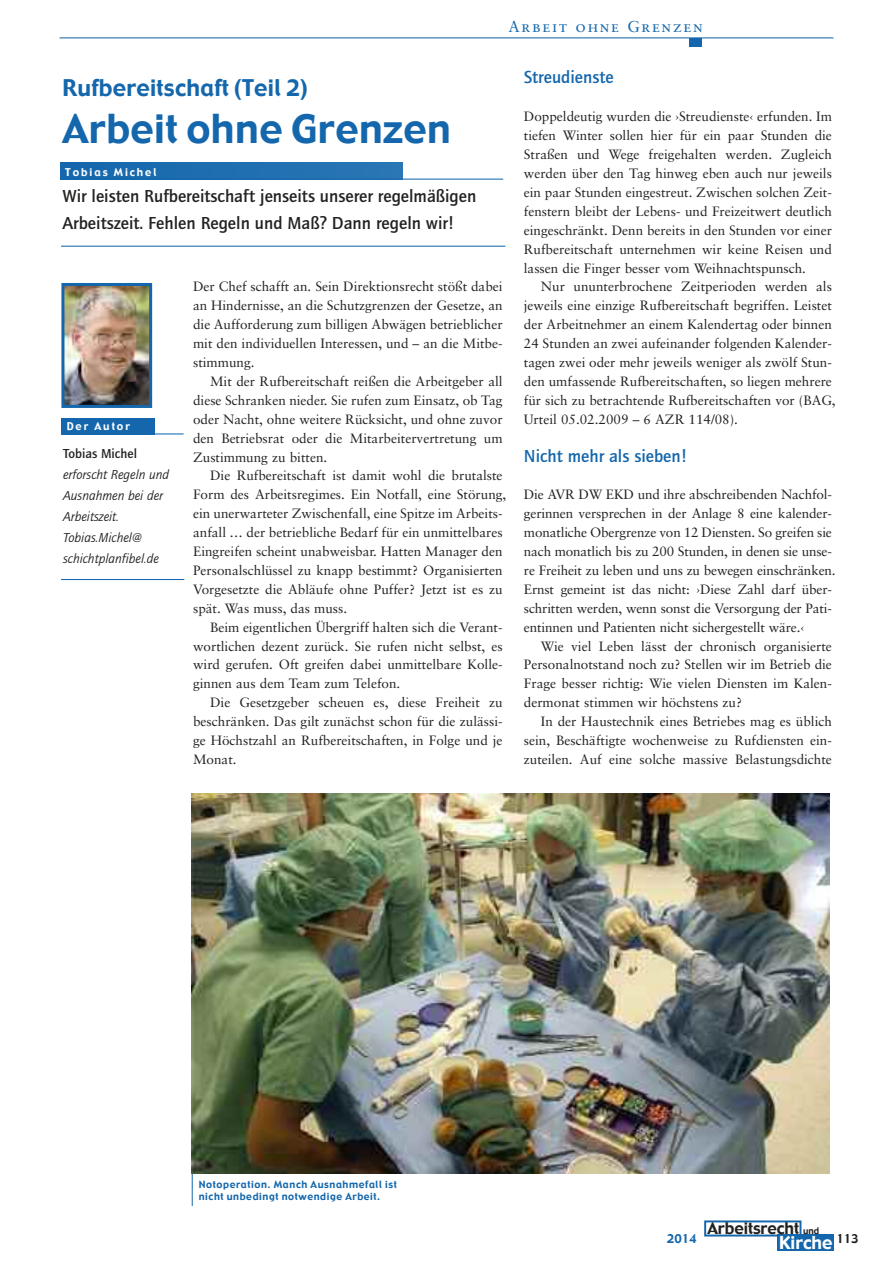
<style>
.page{position:relative;width:893px;height:1263px;background:#fff}
.page>*{position:absolute;margin:0;border:0;box-sizing:border-box;transform-origin:0 0}
.t1{font:39px "Gadget";letter-spacing:.01em;color:#1467ac}
.t2{font:22.5px "Gadget";letter-spacing:.01em;color:#1467ac}
.t3{font:500 18px/27px "Quay Sans";color:#222221}
.t4{font:500 18px "Quay Sans";color:#1467ac}
.t5{font:17.4px "Gadget";color:#fff}
.t6{font:15.75px "Sabon Roman SC";letter-spacing:.11em;color:#1467ac}
.t7{font:15.75px "Gadget";color:#222221}
.t8{font:13.5px/18.9px "Sabon";color:#222221;text-align:justify}
.t9{font:italic 13.5px/21px "Quay Sans";color:#222221}
.t10{font:500 13.5px "Quay Sans";color:#222221}
.t11{font:12px "Gadget";color:#1467ac}
.t12{font:12px "Gadget";color:#222221}
.t13{font:10.5px "Gadget";letter-spacing:.185em;color:#fff}
.t14{font:9.75px/11.7px "Gadget";letter-spacing:.06em;color:#1467ac}
.s1{font-size:8.85px}
</style>
<div class="page">
<div style="left:704px;top:1220px;width:97px;height:16px;border:2px solid #1467ac"></div>
<div style="left:777px;top:1234px;width:56px;height:17px;background:#1467ac"></div>
<hr style="left:60px;top:37px;width:773px;height:1px;background:#1467ac">
<div style="left:690px;top:38px;width:12px;height:9px;background:#1467ac"></div>
<hr style="left:61px;top:246px;width:444px;height:1px;background:#1467ac">
<div style="left:61px;top:163px;width:342px;height:16px;background:#1f6eb0"></div>
<hr style="left:61px;top:179px;width:442px;height:1px;background:#1467ac">
<hr style="left:61px;top:433px;width:123px;height:1px;background:#1467ac">
<div style="left:61px;top:418px;width:93px;height:16px;background:#1467ac"></div>
<img style="left:65px;top:287px;width:83px;height:117px">
<div style="left:61px;top:283px;width:91px;height:125px;border:3px solid #1467ac"></div>
<hr style="left:61px;top:579px;width:123px;height:1px;background:#1467ac">
<hr style="left:192px;top:1145px;width:1px;height:61px;background:#1467ac">
<img style="left:192px;top:793px;width:637px;height:381px">
<hr style="left:0;top:644px;width:1px;height:563px;background:#ecf3f8">
<p class="t6" style="left:508px;top:20px;width:196px">Arbeit ohne Grenzen</p>
<h2 class="t2" style="left:62px;top:74px;width:247px">Rufbereitschaft (Teil 2)</h2>
<h1 class="t1" style="left:62px;top:104px;width:390px">Arbeit ohne Grenzen</h1>
<p class="t13" style="left:65px;top:165px;width:93px">Tobias Michel</p>
<h3 class="t3" style="left:62px;top:182px;width:415px">Wir leisten Rufbereitschaft jenseits unserer regelmäßigen<br>Arbeitszeit. Fehlen Regeln und Maß? Dann regeln wir!</h3>
<p class="t13" style="left:67px;top:420px;width:65px">Der Autor</p>
<p class="t10" style="left:63px;top:446px;width:75px">Tobias Michel</p>
<p class="t9" style="left:63px;top:464px;width:108px">erforscht Regeln und<br>Ausnahmen bei der<br>Arbeitszeit.<br>Tobias.Michel@ schichtplanfibel.de</p>
<p class="t8" style="left:193px;top:278px;width:311px">Der Chef schafft an. Sein Direktionsrecht stößt dabei an Hindernisse, an die Schutzgrenzen der Gesetze, an die Aufforderung zum billigen Abwägen betrieblicher mit den individuellen Interessen, und – an die Mitbe&shy;stimmung.</p>
<p class="t8" style="left:193px;top:373px;width:311px;text-indent:17px">Mit der Rufbereitschaft reißen die Arbeitgeber all diese Schranken nieder. Sie rufen zum Einsatz, ob Tag oder Nacht, ohne weitere Rücksicht, und ohne zuvor den Betriebsrat oder die Mitarbeitervertretung um Zustimmung zu bitten.</p>
<p class="t8" style="left:193px;top:467px;width:315px;text-align:left;text-indent:17px">Die Rufbereitschaft ist damit wohl die brutalste Form des Arbeitsregimes. Ein Notfall, eine Störung, ein unerwarteter Zwischenfall, eine Spitze im Arbeits&shy;anfall … der betriebliche Bedarf für ein unmittelbares Eingreifen scheint unabweisbar. Hatten Manager den Personalschlüssel zu knapp bestimmt? Organisierten Vorgesetzte die Abläufe ohne Puffer? Jetzt ist es zu spät. Was muss, das muss.</p>
<p class="t8" style="left:193px;top:619px;width:311px;text-indent:17px">Beim eigentlichen Übergriff halten sich die Verant&shy;wortlichen dezent zurück. Sie rufen nicht selbst, es wird gerufen. Oft greifen dabei unmittelbare Kolle&shy;ginnen aus dem Team zum Telefon.</p>
<p class="t8" style="left:193px;top:694px;width:311px;text-indent:17px">Die Gesetzgeber scheuen es, diese Freiheit zu beschränken. Das gilt zunächst schon für die zulässi&shy;ge Höchstzahl an Rufbereitschaften, in Folge und je Monat.</p>
<h3 class="t4" style="left:524px;top:67px;width:91px">Streudienste</h3>
<p class="t8" style="left:524px;top:108px;width:310px">Doppeldeutig wurden die ›Streudienste‹ erfunden. Im tiefen Winter sollen hier für ein paar Stunden die Straßen und Wege freigehalten werden. Zugleich werden über den Tag hinweg eben auch nur jeweils ein paar Stunden eingestreut. Zwischen solchen Zeit&shy;fenstern bleibt der Lebens- und Freizeitwert deutlich eingeschränkt. Denn bereits in den Stunden vor einer Rufbereitschaft unternehmen wir keine Reisen und lassen die Finger besser vom Weihnachtspunsch.</p>
<p class="t8" style="left:524px;top:278px;width:313px;text-align:left;text-indent:17px">Nur ununterbrochene Zeitperioden werden als jeweils eine einzige Rufbereitschaft begriffen. Leistet der Arbeitnehmer an einem Kalendertag oder binnen 24 Stunden an zwei aufeinander folgenden Kalender&shy;tagen zwei oder mehr jeweils weniger als zwölf Stun&shy;den umfassende Rufbereitschaften, so liegen mehrere für sich zu betrachtende Rufbereitschaften vor (BAG, Urteil 05.02.2009 – 6 AZR 114/08).</p>
<h3 class="t4" style="left:524px;top:445px;width:165px">Nicht mehr als sieben!</h3>
<p class="t8" style="left:524px;top:486px;width:313px;text-align:left">Die AVR DW EKD und ihre abschreibenden Nachfol&shy;gerinnen versprechen in der Anlage 8 eine kalender&shy;monatliche Obergrenze von 12 Diensten. So greifen sie nach monatlich bis zu 200 Stunden, in denen sie unse&shy;re Freiheit zu leben und uns zu bewegen einschränken.<br>Ernst gemeint ist das nicht: ›Diese Zahl darf über&shy;schritten werden, wenn sonst die Versorgung der Pati&shy;entinnen und Patienten nicht sichergestellt wäre.‹</p>
<p class="t8" style="left:524px;top:637px;width:310px;text-indent:17px">Wie viel Leben lässt der chronisch organisierte Personalnotstand noch zu? Stellen wir im Betrieb die Frage besser richtig: Wie vielen Diensten im Kalen&shy;dermonat stimmen wir höchstens zu?</p>
<p class="t8" style="left:524px;top:713px;width:310px;text-indent:17px">In der Haustechnik eines Betriebes mag es üblich sein, Beschäftigte wochenweise zu Rufdiensten ein&shy;zuteilen. Auf eine solche massive Belastungsdichte</p>
<p class="t14" style="left:199px;top:1178px;width:199px">Notoperation. Manch Ausnahmefall ist nicht unbedingt notwendige Arbeit.</p>
<p class="t7" style="left:707px;top:1218px;width:113px">Arbeitsrecht <span class="s1">und</span></p>
<p class="t11" style="left:667px;top:1231px;width:31px">2014</p>
<p class="t12" style="left:836px;top:1231px;width:24px">113</p>
<p class="t5" style="left:779px;top:1232px;width:55px">Kirche</p>
</div>
